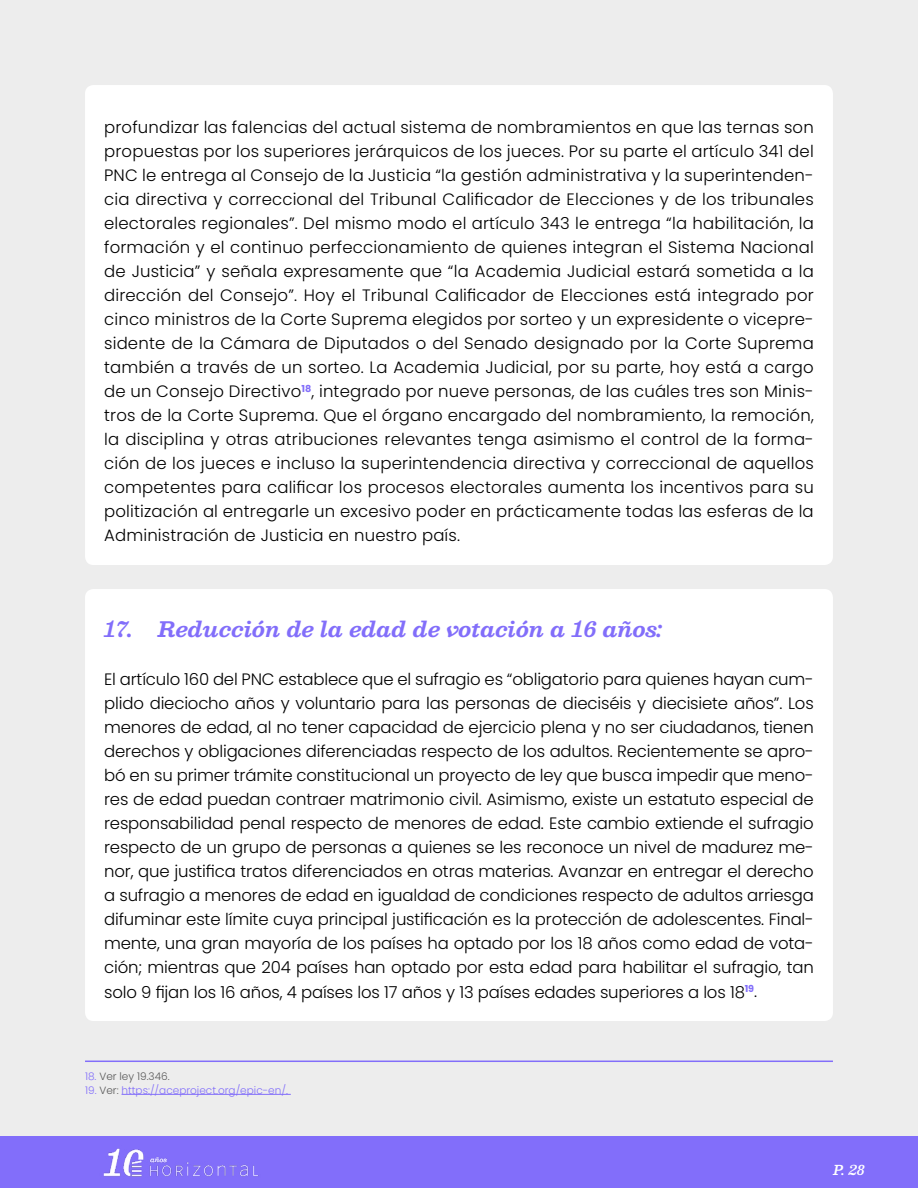
<style>
.page{position:relative;width:918px;height:1188px;background:#fff}
.page>*{position:absolute;margin:0;border:0;box-sizing:border-box;transform-origin:0 0}
.t1{font:italic 700 21px "Besley";color:#826efa}
.t2{font:300 16.5px/24px "Poppins";color:#000;text-align:justify}
.t3{font:italic 600 13.5px "Besley";color:#fff}
.t4{font:300 10.5px "Poppins";color:#826efa}
.t5{font:300 10.5px "Poppins";color:#595959}
.s1{color:#826efa}
.s2{color:#595959}
</style>
<div class="page">
<div style="left:0;top:0;width:918px;height:1142px;background:#ededed"></div>
<div style="left:0;top:1136px;width:918px;height:52px;background:#826efa"></div>
<img style="left:103px;top:1148px;width:156px;height:29px">
<div style="left:85px;top:85px;width:748px;height:480px;background:#fff;border-radius:9px"></div>
<div style="left:85px;top:589px;width:748px;height:432px;background:#fff;border-radius:9px"></div>
<hr style="left:122px;top:1094px;width:169px;height:1px;background:#826efa">
<hr style="left:85px;top:1061px;width:748px;height:1px;background:#826efa">
<p class="t2" style="left:104px;top:116px;width:711px">profundizar las falencias del actual sistema de nombramientos en que las ternas son propuestas por los superiores jerárquicos de los jueces. Por su parte el artículo 341 del PNC le entrega al Consejo de la Justicia “la gestión administrativa y la superintenden&shy;cia directiva y correccional del Tribunal Calificador de Elecciones y de los tribunales electorales regionales”. Del mismo modo el artículo 343 le entrega “la habilitación, la formación y el continuo perfeccionamiento de quienes integran el Sistema Nacional de Justicia” y señala expresamente que “la Academia Judicial estará sometida a la dirección del Consejo”. Hoy el Tribunal Calificador de Elecciones está integrado por cinco ministros de la Corte Suprema elegidos por sorteo y un expresidente o vicepre&shy;sidente de la Cámara de Diputados o del Senado designado por la Corte Suprema también a través de un sorteo. La Academia Judicial, por su parte, hoy está a cargo de un Consejo Directivo<sup>18</sup>, integrado por nueve personas, de las cuáles tres son Minis&shy;tros de la Corte Suprema. Que el órgano encargado del nombramiento, la remoción, la disciplina y otras atribuciones relevantes tenga asimismo el control de la forma&shy;ción de los jueces e incluso la superintendencia directiva y correccional de aquellos competentes para calificar los procesos electorales aumenta los incentivos para su politización al entregarle un excesivo poder en prácticamente todas las esferas de la Administración de Justicia en nuestro país.</p>
<p class="t1" style="left:104px;top:615px;width:559px">17. Reducción de la edad de votación a 16 años:</p>
<p class="t2" style="left:104px;top:668px;width:711px">El artículo 160 del PNC establece que el sufragio es “obligatorio para quienes hayan cum&shy;plido dieciocho años y voluntario para las personas de dieciséis y diecisiete años”. Los menores de edad, al no tener capacidad de ejercicio plena y no ser ciudadanos, tienen derechos y obligaciones diferenciadas respecto de los adultos. Recientemente se apro&shy;bó en su primer trámite constitucional un proyecto de ley que busca impedir que meno&shy;res de edad puedan contraer matrimonio civil. Asimismo, existe un estatuto especial de responsabilidad penal respecto de menores de edad. Este cambio extiende el sufragio respecto de un grupo de personas a quienes se les reconoce un nivel de madurez me&shy;nor, que justifica tratos diferenciados en otras materias. Avanzar en entregar el derecho a sufragio a menores de edad en igualdad de condiciones respecto de adultos arriesga difuminar este límite cuya principal justificación es la protección de adolescentes. Final&shy;mente, una gran mayoría de los países ha optado por los 18 años como edad de vota&shy;ción; mientras que 204 países han optado por esta edad para habilitar el sufragio, tan solo 9 fijan los 16 años, 4 países los 17 años y 13 países edades superiores a los 18<sup>19</sup>.</p>
<p class="t5" style="left:85px;top:1070px;width:86px"><span class="s1">18.</span> Ver ley 19.346.</p>
<p class="t4" style="left:85px;top:1084px;width:204px">19. <span class="s2">Ver:</span> https://aceproject.org/epic-en/.</p>
<p class="t3" style="left:833px;top:1161px;width:33px">P. 28</p>
</div>
